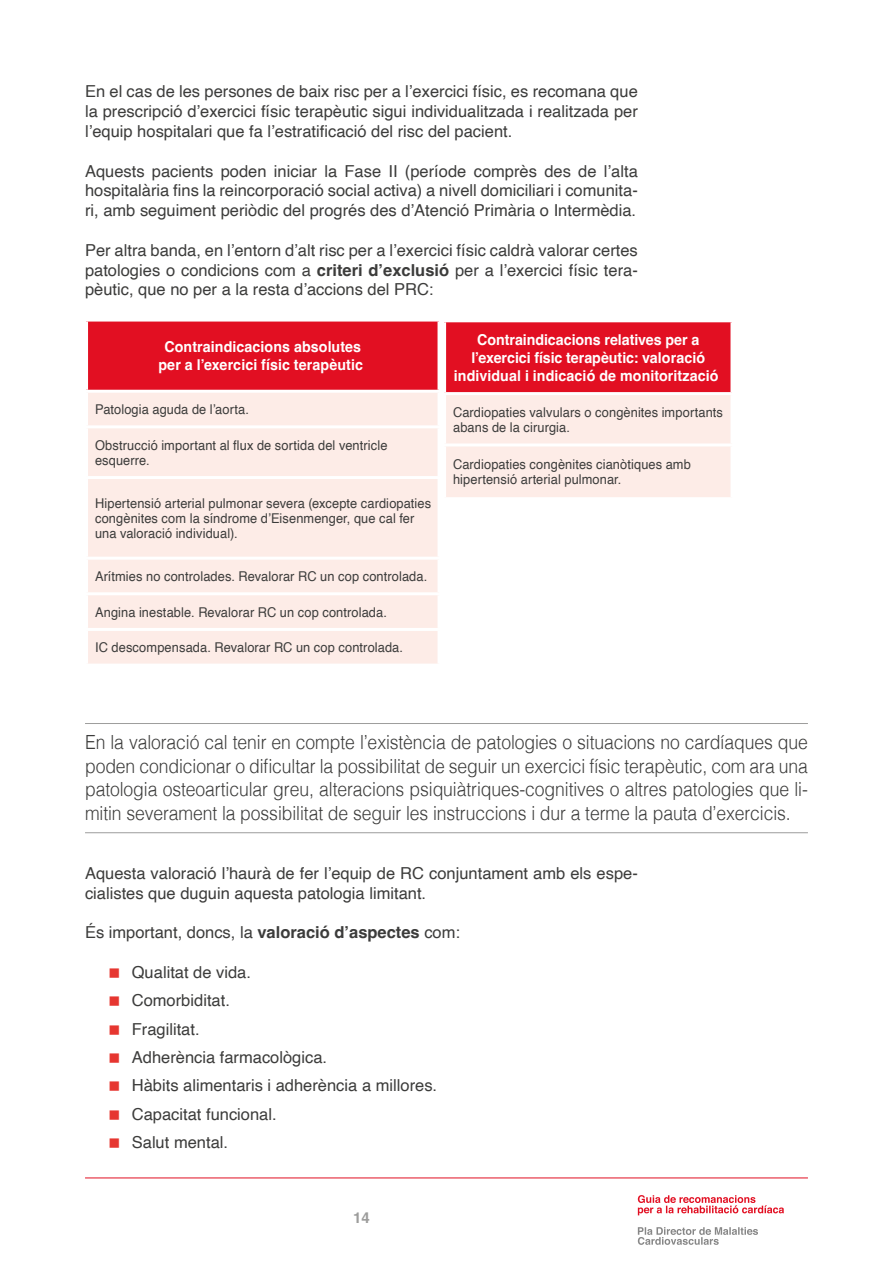
<style>
.page{position:relative;width:893px;height:1263px;background:#fff}
.page>*{position:absolute;margin:0;border:0;box-sizing:border-box;transform-origin:0 0}
.Estilo_de_párrafo_1{font:300 19.5px/23.4px "Helvetica";letter-spacing:-.005em;color:#3c3c3b;text-align:justify;scale:.9 1}
.Estilo_de_párrafo_1-2{font:16.5px/19.8px "Helvetica";color:#3c3c3b;text-align:justify}
.Celda_Titolet_Negati{font:700 15px/18px "Helvetica";letter-spacing:.005em;color:#fff;text-align:center;scale:.95 1}
.t1{font:700 15px "Helvetica";color:#9d9d9c}
.Celda_Contingut_Negr{font:13.5px/15px "Helvetica";letter-spacing:.01em;color:#3c3c3b;scale:.95 1}
.s1{font-weight:700}
.s2{color:#e20f22}
</style>
<div class="page">
<hr style="left:85px;top:1177px;width:723px;height:1px;background:#e20f22">
<svg style="left:638px;top:1195px;width:146px;height:20px"></svg>
<svg style="left:638px;top:1227px;width:120px;height:18px"></svg>
<hr style="left:85px;top:723px;width:723px;height:1px;background:#9d9d9c">
<hr style="left:85px;top:832px;width:723px;height:1px;background:#9d9d9c">
<div style="left:87px;top:320px;width:352px;height:71px;background:#e20f22"></div>
<div style="left:88px;top:393px;width:350px;height:271px;background:#fdece7"></div>
<hr style="left:85px;top:319px;width:356px;height:3px;background:#fff">
<hr style="left:85px;top:322px;width:3px;height:68px;background:#fff">
<hr style="left:438px;top:322px;width:3px;height:68px;background:#fff">
<hr style="left:85px;top:390px;width:356px;height:3px;background:#fff">
<hr style="left:85px;top:425px;width:356px;height:3px;background:#fff">
<hr style="left:85px;top:476px;width:356px;height:3px;background:#fff">
<hr style="left:85px;top:557px;width:356px;height:3px;background:#fff">
<hr style="left:85px;top:592px;width:356px;height:3px;background:#fff">
<hr style="left:85px;top:628px;width:356px;height:3px;background:#fff">
<div style="left:445px;top:321px;width:287px;height:73px;background:#e20f22"></div>
<div style="left:446px;top:395px;width:284px;height:102px;background:#fdece7"></div>
<hr style="left:443px;top:319px;width:290px;height:3px;background:#fff">
<hr style="left:443px;top:322px;width:3px;height:70px;background:#fff">
<hr style="left:730px;top:322px;width:3px;height:70px;background:#fff">
<hr style="left:443px;top:392px;width:290px;height:3px;background:#fff">
<hr style="left:443px;top:443px;width:290px;height:3px;background:#fff">
<p class="Estilo_de_párrafo_1-2" style="left:85px;top:82px;width:554px">En el cas de les persones de baix risc per a l’exercici físic, es recomana que la prescripció d’exercici físic terapèutic sigui individualitzada i realitzada per l’equip hospitalari que fa l’estratificació del risc del pacient.</p>
<p class="Estilo_de_párrafo_1-2" style="left:85px;top:161px;width:554px">Aquests pacients poden iniciar la Fase II (període comprès des de l’alta hospitalària fins la reincorporació social activa) a nivell domiciliari i comunita&shy;ri, amb seguiment periòdic del progrés des d’Atenció Primària o Intermèdia.</p>
<p class="Estilo_de_párrafo_1-2" style="left:85px;top:241px;width:554px">Per altra banda, en l’entorn d’alt risc per a l’exercici físic caldrà valorar certes patologies o condicions com a <span class="s1">criteri d’exclusió</span> per a l’exercici físic tera&shy;pèutic, que no per a la resta d’accions del PRC:</p>
<p class="Celda_Titolet_Negati" style="left:158px;top:340px;width:221px">Contraindicacions absolutes per a l’exercici físic terapèutic<span class="s2">.</span></p>
<p class="Celda_Contingut_Negr" style="left:95px;top:402px;width:164px">Patologia aguda de l’aorta.</p>
<p class="Celda_Contingut_Negr" style="left:95px;top:438px;width:309px">Obstrucció important al flux de sortida del ventricle esquerre.</p>
<p class="Celda_Contingut_Negr" style="left:95px;top:496px;width:355px">Hipertensió arterial pulmonar severa (excepte cardiopaties congènites com la síndrome d’Eisenmenger, que cal fer una valoració individual).</p>
<p class="Celda_Contingut_Negr" style="left:95px;top:569px;width:351px">Arítmies no controlades. Revalorar RC un cop controlada.</p>
<p class="Celda_Contingut_Negr" style="left:95px;top:605px;width:309px">Angina inestable. Revalorar RC un cop controlada.</p>
<p class="Celda_Contingut_Negr" style="left:95px;top:640px;width:326px">IC descompensada. Revalorar RC un cop controlada.</p>
<p class="Celda_Titolet_Negati" style="left:471px;top:332px;width:248px">Contraindicacions relatives per a l’exercici físic terapèutic: valoració</p>
<p class="Celda_Titolet_Negati" style="left:454px;top:368px;width:284px">individual i indicació de monitorització<span class="s2">.</span></p>
<p class="Celda_Contingut_Negr" style="left:453px;top:405px;width:286px">Cardiopaties valvulars o congènites importants abans de la cirurgia.</p>
<p class="Celda_Contingut_Negr" style="left:453px;top:458px;width:252px">Cardiopaties congènites cianòtiques amb hipertensió arterial pulmonar.</p>
<p class="Estilo_de_párrafo_1" style="left:85px;top:729px;width:805px">En la valoració cal tenir en compte l’existència de patologies o situacions no cardíaques que poden condicionar o dificultar la possibilitat de seguir un exercici físic terapèutic, com ara una patologia osteoarticular greu, alteracions psiquiàtriques-cognitives o altres patologies que li&shy;mitin severament la possibilitat de seguir les instruccions i dur a terme la pauta d’exercicis.</p>
<p class="Estilo_de_párrafo_1-2" style="left:85px;top:864px;width:554px">Aquesta valoració l’haurà de fer l’equip de RC conjuntament amb els espe&shy;cialistes que duguin aquesta patologia limitant.</p>
<p class="Estilo_de_párrafo_1-2" style="left:85px;top:923px;width:377px">És important, doncs, la <span class="s1">valoració d’aspectes</span> com:</p>
<p class="Estilo_de_párrafo_1-2" style="left:132px;top:963px;width:121px">Qualitat de vida.</p>
<p class="Estilo_de_párrafo_1-2" style="left:132px;top:991px;width:100px">Comorbiditat.</p>
<p class="Estilo_de_párrafo_1-2" style="left:132px;top:1019px;width:69px">Fragilitat.</p>
<p class="Estilo_de_párrafo_1-2" style="left:132px;top:1048px;width:197px">Adherència farmacològica.</p>
<p class="Estilo_de_párrafo_1-2" style="left:132px;top:1076px;width:307px">Hàbits alimentaris i adherència a millores.</p>
<p class="Estilo_de_párrafo_1-2" style="left:132px;top:1104px;width:146px">Capacitat funcional.</p>
<p class="Estilo_de_párrafo_1-2" style="left:132px;top:1133px;width:98px">Salut mental.</p>
<p class="t1" style="left:353px;top:1209px;width:18px">14</p>
</div>
